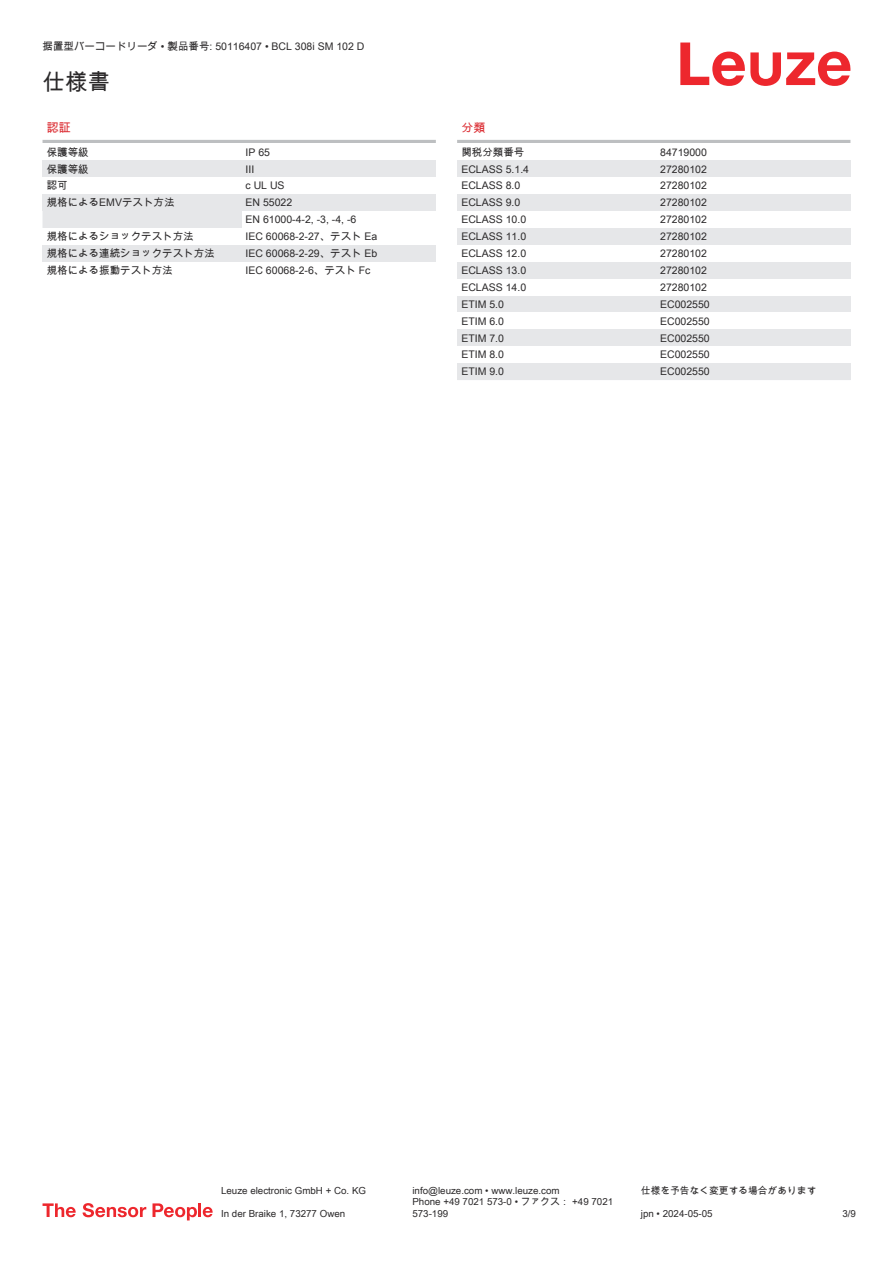
<style>
.page{position:relative;width:893px;height:1263px;background:#fff}
.page>*{position:absolute;margin:0;border:0;box-sizing:border-box;transform-origin:0 0}
.t1{font:22.5px "Arial Unicode MS";color:#2b292a}
.t2{font:12px "Arial Unicode MS";color:#db2a30}
.t3{font:10.5px/17px "Arial Unicode MS";color:#2b292a}
.t4{font:9.75px/11.7px "Arial Unicode MS";color:#2b292a}
</style>
<div class="page">
<svg style="left:680px;top:43px;width:170px;height:43px"></svg>
<div style="left:43px;top:211px;width:199px;height:17px;background:#e6e7e9"></div>
<hr style="left:43px;top:140px;width:393px;height:3px;background:#bdbfc1">
<div style="left:43px;top:160px;width:199px;height:17px;background:#e6e7e9"></div>
<div style="left:242px;top:160px;width:194px;height:17px;background:#e6e7e9"></div>
<div style="left:43px;top:194px;width:199px;height:17px;background:#e6e7e9"></div>
<div style="left:242px;top:194px;width:194px;height:17px;background:#e6e7e9"></div>
<div style="left:43px;top:245px;width:199px;height:17px;background:#e6e7e9"></div>
<div style="left:242px;top:245px;width:194px;height:17px;background:#e6e7e9"></div>
<hr style="left:457px;top:140px;width:393px;height:3px;background:#bdbfc1">
<div style="left:457px;top:160px;width:200px;height:17px;background:#e6e7e9"></div>
<div style="left:657px;top:160px;width:193px;height:17px;background:#e6e7e9"></div>
<div style="left:457px;top:194px;width:200px;height:17px;background:#e6e7e9"></div>
<div style="left:657px;top:194px;width:193px;height:17px;background:#e6e7e9"></div>
<div style="left:457px;top:228px;width:200px;height:17px;background:#e6e7e9"></div>
<div style="left:657px;top:228px;width:193px;height:17px;background:#e6e7e9"></div>
<div style="left:457px;top:262px;width:200px;height:17px;background:#e6e7e9"></div>
<div style="left:657px;top:262px;width:193px;height:17px;background:#e6e7e9"></div>
<div style="left:457px;top:296px;width:200px;height:16px;background:#e6e7e9"></div>
<div style="left:657px;top:296px;width:193px;height:16px;background:#e6e7e9"></div>
<div style="left:457px;top:329px;width:200px;height:17px;background:#e6e7e9"></div>
<div style="left:657px;top:329px;width:193px;height:17px;background:#e6e7e9"></div>
<div style="left:457px;top:363px;width:200px;height:17px;background:#e6e7e9"></div>
<div style="left:657px;top:363px;width:193px;height:17px;background:#e6e7e9"></div>
<svg style="left:43px;top:1203px;width:33px;height:14px"></svg>
<svg style="left:83px;top:1203px;width:63px;height:14px"></svg>
<svg style="left:153px;top:1203px;width:44px;height:17px"></svg>
<hr style="left:198px;top:1203px;width:3px;height:14px;background:#ed272d">
<svg style="left:203px;top:1207px;width:10px;height:10px"></svg>
<p class="t3" style="left:43px;top:38px;width:323px">据置型バーコードリーダ • 製品番号: 50116407 • BCL 308i SM 102 D</p>
<h1 class="t1" style="left:43px;top:66px;width:69px">仕様書</h1>
<p class="t2" style="left:47px;top:119px;width:25px">認証</p>
<p class="t3" style="left:47px;top:143px;width:43px">保護等級</p>
<p class="t3" style="left:246px;top:143px;width:26px">IP 65</p>
<p class="t3" style="left:47px;top:160px;width:43px">保護等級</p>
<p class="t3" style="left:246px;top:161px;width:10px">III</p>
<p class="t3" style="left:47px;top:177px;width:22px">認可</p>
<p class="t3" style="left:246px;top:177px;width:41px">c UL US</p>
<p class="t3" style="left:47px;top:194px;width:129px">規格によるEMVテスト方法</p>
<p class="t3" style="left:246px;top:194px;width:112px">EN 55022<br>EN 61000-4-2, -3, -4, -6</p>
<p class="t3" style="left:47px;top:228px;width:149px">規格によるショックテスト方法</p>
<p class="t3" style="left:246px;top:228px;width:133px">IEC 60068-2-27、テスト Ea</p>
<p class="t3" style="left:47px;top:245px;width:170px">規格による連続ショックテスト方法</p>
<p class="t3" style="left:246px;top:245px;width:133px">IEC 60068-2-29、テスト Eb</p>
<p class="t3" style="left:47px;top:262px;width:127px">規格による振動テスト方法</p>
<p class="t3" style="left:246px;top:262px;width:126px">IEC 60068-2-6、テスト Fc</p>
<p class="t2" style="left:461px;top:119px;width:25px">分類</p>
<p class="t3" style="left:461px;top:143px;width:64px">関税分類番号</p>
<p class="t3" style="left:660px;top:143px;width:48px">84719000</p>
<p class="t3" style="left:461px;top:160px;width:69px">ECLASS 5.1.4</p>
<p class="t3" style="left:660px;top:160px;width:48px">27280102</p>
<p class="t3" style="left:461px;top:177px;width:60px">ECLASS 8.0</p>
<p class="t3" style="left:660px;top:177px;width:48px">27280102</p>
<p class="t3" style="left:461px;top:194px;width:60px">ECLASS 9.0</p>
<p class="t3" style="left:660px;top:194px;width:48px">27280102</p>
<p class="t3" style="left:461px;top:211px;width:66px">ECLASS 10.0</p>
<p class="t3" style="left:660px;top:211px;width:48px">27280102</p>
<p class="t3" style="left:461px;top:228px;width:66px">ECLASS 11.0</p>
<p class="t3" style="left:660px;top:228px;width:48px">27280102</p>
<p class="t3" style="left:461px;top:245px;width:66px">ECLASS 12.0</p>
<p class="t3" style="left:660px;top:245px;width:48px">27280102</p>
<p class="t3" style="left:461px;top:262px;width:66px">ECLASS 13.0</p>
<p class="t3" style="left:660px;top:262px;width:48px">27280102</p>
<p class="t3" style="left:461px;top:278px;width:66px">ECLASS 14.0</p>
<p class="t3" style="left:660px;top:278px;width:48px">27280102</p>
<p class="t3" style="left:461px;top:295px;width:44px">ETIM 5.0</p>
<p class="t3" style="left:660px;top:295px;width:51px">EC002550</p>
<p class="t3" style="left:461px;top:312px;width:44px">ETIM 6.0</p>
<p class="t3" style="left:660px;top:312px;width:51px">EC002550</p>
<p class="t3" style="left:461px;top:329px;width:44px">ETIM 7.0</p>
<p class="t3" style="left:660px;top:329px;width:51px">EC002550</p>
<p class="t3" style="left:461px;top:346px;width:44px">ETIM 8.0</p>
<p class="t3" style="left:660px;top:346px;width:51px">EC002550</p>
<p class="t3" style="left:461px;top:363px;width:44px">ETIM 9.0</p>
<p class="t3" style="left:660px;top:363px;width:51px">EC002550</p>
<p class="t4" style="left:221px;top:1184px;width:146px">Leuze electronic GmbH + Co. KG</p>
<p class="t4" style="left:412px;top:1184px;width:149px">info@leuze.com • www.leuze.com</p>
<p class="t4" style="left:641px;top:1184px;width:177px">仕様を予告なく変更する場合があります</p>
<p class="t4" style="left:221px;top:1207px;width:126px">In der Braike 1, 73277 Owen</p>
<p class="t4" style="left:412px;top:1196px;width:202px">Phone +49 7021 573-0 • ファクス： +49 7021<br>573-199</p>
<p class="t4" style="left:641px;top:1207px;width:73px">jpn • 2024-05-05</p>
<p class="t4" style="left:842px;top:1207px;width:15px">3/9</p>
</div>
